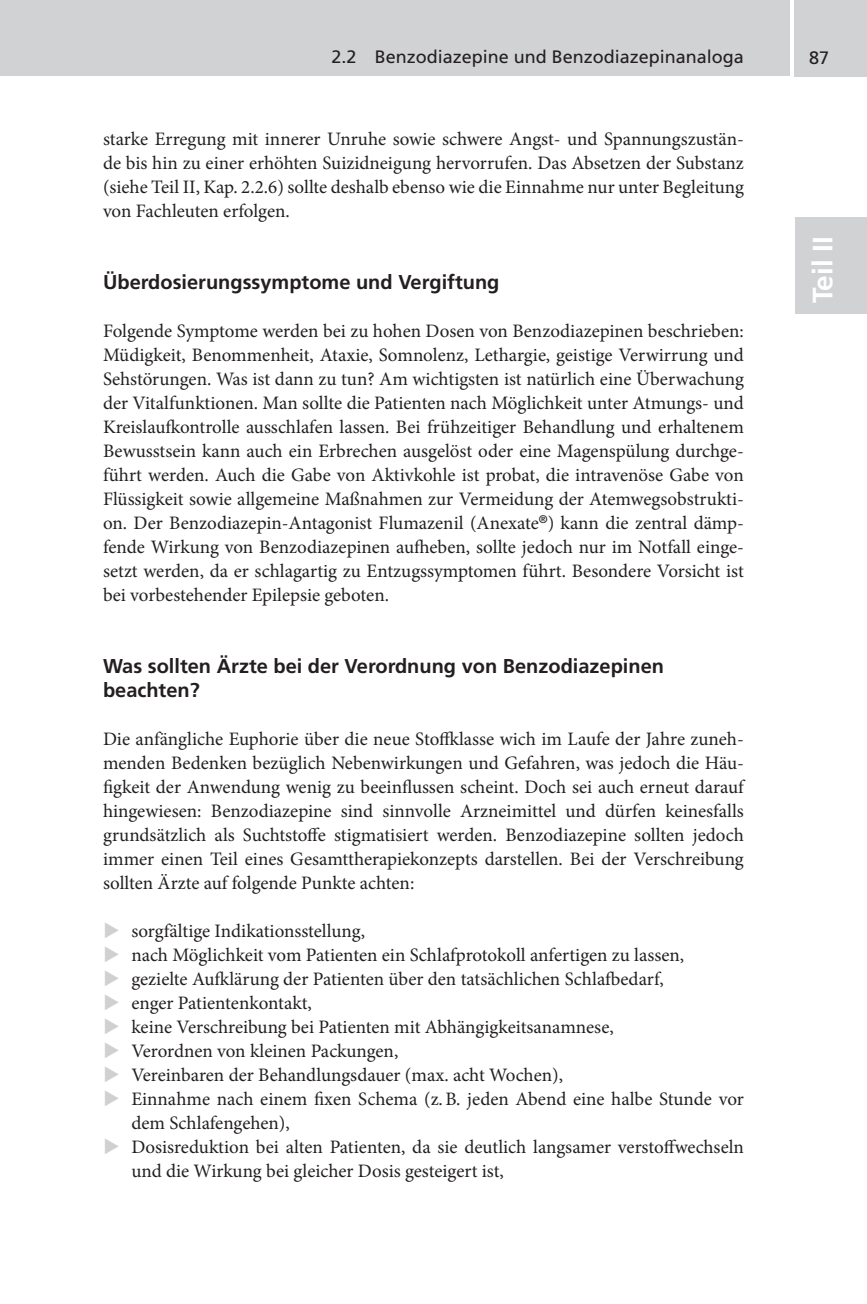
<style>
.page{position:relative;width:867px;height:1304px;background:#fff}
.page>*{position:absolute;margin:0;border:0;box-sizing:border-box;transform-origin:0 0}
.t1{font:700 28px "Frutiger LT";color:#fff}
.t2{font:700 20px/24px "Frutiger LT";color:#231f20}
.t3{font:19px/24px "Minion Pro";color:#231f20;text-align:justify}
.t4{font:18px "Frutiger LT";color:#231f20}
.s1{color:#cfd0d2}
</style>
<div class="page">
<hr style="left:0;top:0;width:3px;height:75px;background:#d1d2d4">
<div style="left:1px;top:0;width:788px;height:76px;background:#d1d2d4"></div>
<div style="left:794px;top:0;width:73px;height:76px;background:#d1d2d4"></div>
<div style="left:794px;top:217px;width:73px;height:96px;background:#d1d2d4"></div>
<p class="t4" style="left:332px;top:46px;width:414px">2.2 Benzodiazepine und Benzodiazepinanaloga</p>
<p class="t4" style="left:809px;top:47px;width:11px">87</p>
<p class="t3" style="left:103px;top:127px;width:642px">starke Erregung mit innerer Unruhe sowie schwere Angst- und Spannungszustän&shy;de bis hin zu einer erhöhten Suizidneigung hervorrufen. Das Absetzen der Substanz (siehe Teil II, Kap. 2.2.6) sollte deshalb ebenso wie die Einnahme nur unter Begleitung von Fachleuten erfolgen.</p>
<p class="t2" style="left:103px;top:270px;width:398px">Überdosierungssymptome und Vergiftung</p>
<p class="t3" style="left:103px;top:319px;width:642px">Folgende Symptome werden bei zu hohen Dosen von Benzodiazepinen beschrieben:<br>Müdigkeit, Benommenheit, Ataxie, Somnolenz, Lethargie, geistige Verwirrung und Sehstörungen. Was ist dann zu tun? Am wichtigsten ist natürlich eine Überwachung der Vitalfunktionen. Man sollte die Patienten nach Möglichkeit unter Atmungs- und Kreislaufkontrolle ausschlafen lassen. Bei frühzeitiger Behandlung und erhaltenem Bewusstsein kann auch ein Erbrechen ausgelöst oder eine Magenspülung durchge&shy;führt werden. Auch die Gabe von Aktivkohle ist probat, die intravenöse Gabe von Flüssigkeit sowie allgemeine Maßnahmen zur Vermeidung der Atemwegsobstrukti&shy;on. Der Benzodiazepin-Antagonist Flumazenil (Anexate<sup>®</sup>) kann die zentral dämp&shy;fende Wirkung von Benzodiazepinen aufheben, sollte jedoch nur im Notfall einge&shy;setzt werden, da er schlagartig zu Entzugssymptomen führt. Besondere Vorsicht ist bei vorbestehender Epilepsie geboten.</p>
<p class="t2" style="left:103px;top:654px;width:562px">Was sollten Ärzte bei der Verordnung von Benzodiazepinen beachten?</p>
<p class="t3" style="left:103px;top:727px;width:642px">Die anfängliche Euphorie über die neue Stoffklasse wich im Laufe der Jahre zuneh&shy;menden Bedenken bezüglich Nebenwirkungen und Gefahren, was jedoch die Häu&shy;figkeit der Anwendung wenig zu beeinflussen scheint. Doch sei auch erneut darauf hingewiesen: Benzodiazepine sind sinnvolle Arzneimittel und dürfen keinesfalls grundsätzlich als Suchtstoffe stigmatisiert werden. Benzodiazepine sollten jedoch immer einen Teil eines Gesamttherapiekonzepts darstellen. Bei der Verschreibung sollten Ärzte auf folgende Punkte achten:</p>
<p class="t3" style="left:103px;top:919px;width:263px"><span class="s1">◆</span> sorgfältige Indikationsstellung,</p>
<p class="t3" style="left:103px;top:943px;width:582px"><span class="s1">◆</span> nach Möglichkeit vom Patienten ein Schlafprotokoll anfertigen zu lassen,</p>
<p class="t3" style="left:103px;top:967px;width:562px"><span class="s1">◆</span> gezielte Aufklärung der Patienten über den tatsächlichen Schlafbedarf,</p>
<p class="t3" style="left:103px;top:991px;width:210px"><span class="s1">◆</span> enger Patientenkontakt,</p>
<p class="t3" style="left:103px;top:1015px;width:512px"><span class="s1">◆</span> keine Verschreibung bei Patienten mit Abhängigkeitsanamnese,</p>
<p class="t3" style="left:103px;top:1039px;width:296px"><span class="s1">◆</span> Verordnen von kleinen Packungen,</p>
<p class="t3" style="left:103px;top:1063px;width:461px"><span class="s1">◆</span> Vereinbaren der Behandlungsdauer (max. acht Wochen),</p>
<p class="t3" style="left:131px;top:1087px;width:614px;text-indent:-28px"><span class="s1">◆</span> Einnahme nach einem fixen Schema (z.B. jeden Abend eine halbe Stunde vor dem Schlafengehen),</p>
<p class="t3" style="left:131px;top:1135px;width:614px;text-indent:-28px"><span class="s1">◆</span> Dosisreduktion bei alten Patienten, da sie deutlich langsamer verstoffwechseln und die Wirkung bei gleicher Dosis gesteigert ist,</p>
<h1 class="t1" style="left:806px;top:303px;width:68px;rotate:-90deg">Teil II</h1>
</div>
